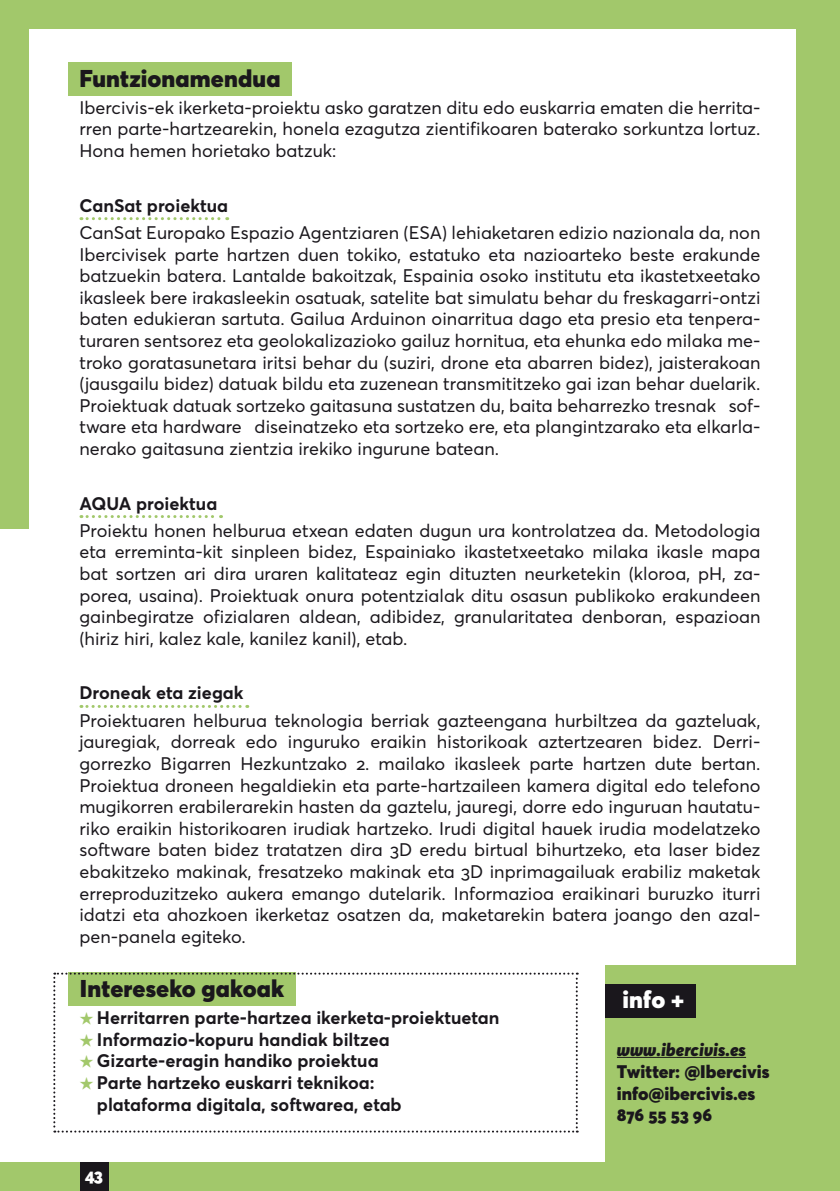
<style>
.page{position:relative;width:840px;height:1191px;background:#fff}
.page>*{position:absolute;margin:0;border:0;box-sizing:border-box;transform-origin:0 0}
.t1{font:900 24px "Averta";letter-spacing:.005em;color:#1a171c}
.t2{font:900 24px "Averta";color:#fff}
.t3{font:18px/21.6px "Averta";color:#1a171c;text-align:justify}
.t4{font:700 18px/21.6px "Averta";color:#1a171c}
.t5{font:900 18px/21.6px "Averta";color:#1a171c}
.t6{font:italic 900 18px "Averta";color:#1a171c}
.t7{font:900 18px "Averta";color:#fff}
.s1{font-weight:900;color:#a2c86b}
</style>
<div class="page">
<div style="left:0;top:0;width:839px;height:28px;background:#a2c86b"></div>
<div style="left:0;top:24px;width:28px;height:504px;background:#a2c86b"></div>
<div style="left:795px;top:14px;width:44px;height:1160px;background:#a2c86b"></div>
<div style="left:604px;top:965px;width:235px;height:226px;background:#a2c86b"></div>
<div style="left:68px;top:62px;width:224px;height:33px;background:#a2c86b"></div>
<svg style="left:81px;top:217px;width:147px;height:3px"></svg>
<svg style="left:81px;top:515px;width:140px;height:3px"></svg>
<svg style="left:81px;top:705px;width:167px;height:3px"></svg>
<div style="left:0;top:1162px;width:839px;height:29px;background:#a2c86b"></div>
<div style="left:605px;top:984px;width:90px;height:33px;background:#1a171c"></div>
<hr style="left:616px;top:1057px;width:129px;height:1px;background:#1a171c">
<svg style="left:53px;top:972px;width:524px;height:160px"></svg>
<div style="left:80px;top:1162px;width:28px;height:29px;background:#1a171c"></div>
<h1 class="t1" style="left:79px;top:63px;width:202px">Funtzionamendua</h1>
<p class="t3" style="left:79px;top:97px;width:682px">Ibercivis-ek ikerketa-proiektu asko garatzen ditu edo euskarria ematen die herrita&shy;rren parte-hartzearekin, honela ezagutza zientifikoaren baterako sorkuntza lortuz.<br>Hona hemen horietako batzuk:</p>
<p class="t4" style="left:79px;top:194px;width:150px">CanSat proiektua</p>
<p class="t3" style="left:79px;top:222px;width:682px">CanSat Europako Espazio Agentziaren (ESA) lehiaketaren edizio nazionala da, non Ibercivisek parte hartzen duen tokiko, estatuko eta nazioarteko beste erakunde batzuekin batera. Lantalde bakoitzak, Espainia osoko institutu eta ikastetxeetako ikasleek bere irakasleekin osatuak, satelite bat simulatu behar du freskagarri-ontzi baten edukieran sartuta. Gailua Arduinon oinarritua dago eta presio eta tenpera&shy;turaren sentsorez eta geolokalizazioko gailuz hornitua, eta ehunka edo milaka me&shy;troko goratasunetara iritsi behar du (suziri, drone eta abarren bidez), jaisterakoan (jausgailu bidez) datuak bildu eta zuzenean transmititzeko gai izan behar duelarik.<br>Proiektuak datuak sortzeko gaitasuna sustatzen du, baita beharrezko tresnak ─sof&shy;tware eta hardware─ diseinatzeko eta sortzeko ere, eta plangintzarako eta elkarla&shy;nerako gaitasuna zientzia irekiko ingurune batean.</p>
<p class="t4" style="left:79px;top:492px;width:139px">AQUA proiektua</p>
<p class="t3" style="left:79px;top:519px;width:682px">Proiektu honen helburua etxean edaten dugun ura kontrolatzea da. Metodologia eta erreminta-kit sinpleen bidez, Espainiako ikastetxeetako milaka ikasle mapa bat sortzen ari dira uraren kalitateaz egin dituzten neurketekin (kloroa, pH, za&shy;porea, usaina). Proiektuak onura potentzialak ditu osasun publikoko erakundeen gainbegiratze ofizialaren aldean, adibidez, granularitatea denboran, espazioan (hiriz hiri, kalez kale, kanilez kanil), etab.</p>
<p class="t4" style="left:79px;top:682px;width:165px">Droneak eta ziegak</p>
<p class="t3" style="left:79px;top:709px;width:682px">Proiektuaren helburua teknologia berriak gazteengana hurbiltzea da gazteluak, jauregiak, dorreak edo inguruko eraikin historikoak aztertzearen bidez. Derri&shy;gorrezko Bigarren Hezkuntzako 2. mailako ikasleek parte hartzen dute bertan.<br>Proiektua droneen hegaldiekin eta parte-hartzaileen kamera digital edo telefono mugikorren erabilerarekin hasten da gaztelu, jauregi, dorre edo inguruan hautatu&shy;riko eraikin historikoaren irudiak hartzeko. Irudi digital hauek irudia modelatzeko software baten bidez tratatzen dira 3D eredu birtual bihurtzeko, eta laser bidez ebakitzeko makinak, fresatzeko makinak eta 3D inprimagailuak erabiliz maketak erreproduzitzeko aukera emango dutelarik. Informazioa eraikinari buruzko iturri idatzi eta ahozkoen ikerketaz osatzen da, maketarekin batera joango den azal&shy;pen-panela egiteko.</p>
<h1 class="t1" style="left:80px;top:973px;width:206px">Intereseko gakoak</h1>
<p class="t4" style="left:80px;top:1006px;width:421px"><span class="s1">★</span> Herritarren parte-hartzea ikerketa-proiektuetan</p>
<p class="t4" style="left:80px;top:1028px;width:311px"><span class="s1">★</span> Informazio-kopuru handiak biltzea</p>
<p class="t4" style="left:80px;top:1050px;width:300px"><span class="s1">★</span> Gizarte-eragin handiko proiektua</p>
<p class="t4" style="left:97px;top:1071px;width:306px;text-indent:-17px"><span class="s1">★</span> Parte hartzeko euskarri teknikoa: plataforma digitala, softwarea, etab</p>
<h1 class="t2" style="left:622px;top:984px;width:64px">info +</h1>
<p class="t6" style="left:616px;top:1038px;width:130px">www.ibercivis.es</p>
<p class="t5" style="left:616px;top:1060px;width:154px">Twitter: @Ibercivis info@ibercivis.es<br>876 55 53 96</p>
<p class="t7" style="left:85px;top:1162px;width:19px">43</p>
</div>
